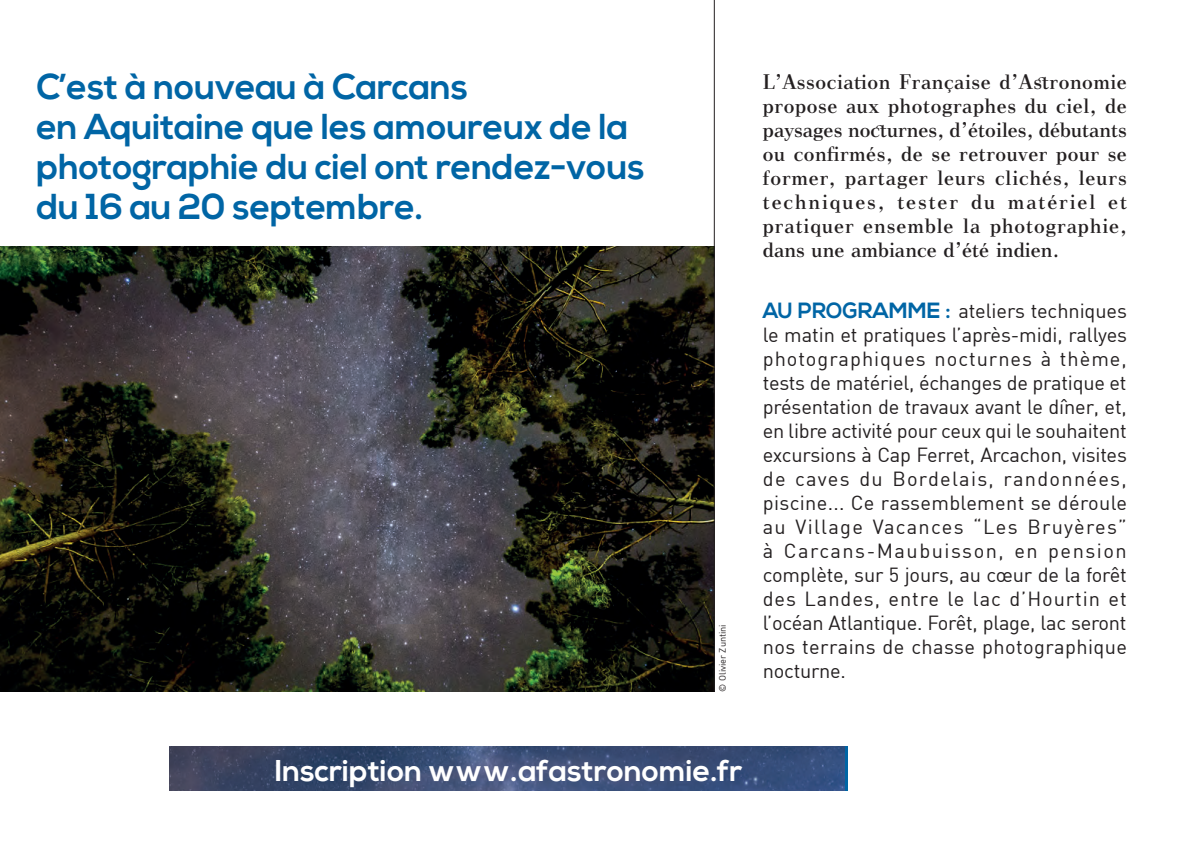
<style>
.page{position:relative;width:1191px;height:851px;background:#fff}
.page>*{position:absolute;margin:0;border:0;box-sizing:border-box;transform-origin:0 0}
.t1{font:700 36px/40px "Nexa";letter-spacing:-.005em;color:#0065a5}
.t2{font:700 30px "Nexa";color:#fff}
.t3{font:20px/24px "DIN";letter-spacing:.02em;color:#231f20;text-align:justify}
.t4{font:20px/24px "Vinegar";letter-spacing:.055em;color:#231f20;text-align:justify;scale:.95 1}
.t5{font:9.2px "DIN";color:#231f20}
.s1{font-family:"Nexa";font-weight:700;font-size:22px;color:#0065a5}
</style>
<div class="page">
<img style="left:0;top:247px;width:714px;height:444px">
<hr style="left:714px;top:0;width:1px;height:691px;background:#231f20">
<img style="left:170px;top:746px;width:674px;height:44px">
<h1 class="t1" style="left:37px;top:68px;width:609px">C’est à nouveau à Carcans<br>en Aquitaine que les amoureux de la photographie du ciel ont rendez-vous du 16 au 20 septembre.</h1>
<p class="t5" style="left:717px;top:691px;width:69px;rotate:-90deg">© Olivier Zuntini</p>
<p class="t4" style="left:763px;top:69px;width:385px">L’Association Française d’Astronomie propose aux photographes du ciel, de paysages nocturnes, d’étoiles, débutants ou confirmés, de se retrouver pour se former, partager leurs clichés, leurs techniques, tester du matériel et pratiquer ensemble la photographie, dans une ambiance d’été indien.</p>
<p class="t3" style="left:763px;top:298px;width:366px"><span class="s1">AU PROGRAMME :</span> ateliers techniques le matin et pratiques l’après-midi, rallyes photographiques nocturnes à thème, tests de matériel, échanges de pratique et présentation de travaux avant le dîner, et, en libre activité pour ceux qui le souhaitent excursions à Cap Ferret, Arcachon, visites de caves du Bordelais, randonnées, piscine... Ce rassemblement se déroule au Village Vacances “Les Bruyères” à Carcans-Maubuisson, en pension complète, sur 5 jours, au cœur de la forêt des Landes, entre le lac d’Hourtin et l’océan Atlantique. Forêt, plage, lac seront nos terrains de chasse photographique nocturne.</p>
<h2 class="t2" style="left:275px;top:753px;width:469px">Inscription www.afastronomie.fr</h2>
</div>
